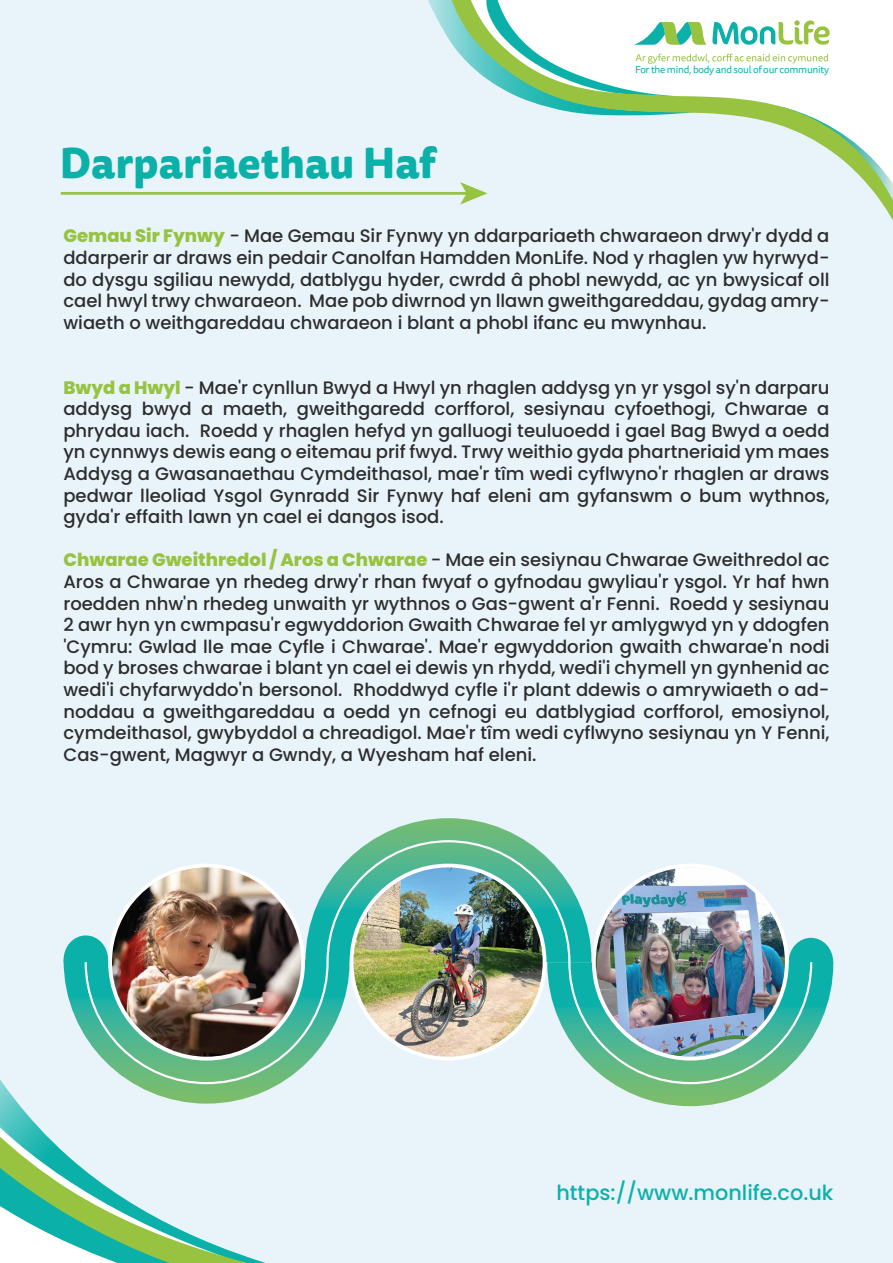
<style>
.page{position:relative;width:893px;height:1263px;background:#e9f3fa}
.page>*{position:absolute;margin:0;border:0;box-sizing:border-box;transform-origin:0 0}
.t1{font:800 42px "Tisa Sans Pro";color:#0bb1a9}
.t2{font:500 20.85px "Poppins";color:#0bb1a9}
.t3{font:500 18px/21.6px "Poppins";color:#2d2d2d;text-align:justify}
.t4{font:10.05px "Tisa Sans Pro";letter-spacing:-.025em;color:#0bb1a9}
.s1{font-weight:800;color:#97c341}
</style>
<div class="page">
<svg style="left:428px;top:0;width:21px;height:115px;background:#dbeff5"></svg>
<svg style="left:449px;top:0;width:444px;height:237px;fill:#e9f3fa"></svg>
<svg style="left:0;top:952px;width:553px;height:311px;background:#d2ebe8"></svg>
<svg style="left:468px;top:0;width:362px;height:96px"></svg>
<hr style="left:61px;top:192px;width:407px;height:3px;background:#97c341">
<svg style="left:460px;top:182px;width:27px;height:23px"></svg>
<svg style="left:64px;top:818px;width:769px;height:288px;background:#c8e6e0"></svg>
<img style="left:85px;top:840px;width:727px;height:244px">
<div style="left:350px;top:864px;width:196px;height:196px;background:#fff;border-radius:50%"></div>
<img style="left:353px;top:867px;width:190px;height:190px;border-radius:95px">
<div style="left:592px;top:864px;width:197px;height:196px;background:#fff;border-radius:50%"></div>
<img style="left:596px;top:867px;width:189px;height:190px;border-radius:95px">
<h1 class="t1" style="left:60px;top:131px;width:377px">Darpariaethau Haf</h1>
<p class="t4" style="left:635px;top:63px;width:195px">For the mind, body and soul of our community</p>
<p class="t3" style="left:63px;top:225px;width:768px"><span class="s1">Gemau Sir Fynwy</span> - Mae Gemau Sir Fynwy yn ddarpariaeth chwaraeon drwy'r dydd a ddarperir ar draws ein pedair Canolfan Hamdden MonLife. Nod y rhaglen yw hyrwyd&shy;do dysgu sgiliau newydd, datblygu hyder, cwrdd â phobl newydd, ac yn bwysicaf oll cael hwyl trwy chwaraeon. Mae pob diwrnod yn llawn gweithgareddau, gydag amry&shy;wiaeth o weithgareddau chwaraeon i blant a phobl ifanc eu mwynhau.</p>
<p class="t3" style="left:63px;top:376px;width:768px"><span class="s1">Bwyd a Hwyl</span> - Mae'r cynllun Bwyd a Hwyl yn rhaglen addysg yn yr ysgol sy'n darparu addysg bwyd a maeth, gweithgaredd corfforol, sesiynau cyfoethogi, Chwarae a phrydau iach. Roedd y rhaglen hefyd yn galluogi teuluoedd i gael Bag Bwyd a oedd yn cynnwys dewis eang o eitemau prif fwyd. Trwy weithio gyda phartneriaid ym maes Addysg a Gwasanaethau Cymdeithasol, mae'r tîm wedi cyflwyno'r rhaglen ar draws pedwar lleoliad Ysgol Gynradd Sir Fynwy haf eleni am gyfanswm o bum wythnos, gyda'r effaith lawn yn cael ei dangos isod.</p>
<p class="t3" style="left:63px;top:549px;width:768px"><span class="s1">Chwarae Gweithredol / Aros a Chwarae</span> - Mae ein sesiynau Chwarae Gweithredol ac Aros a Chwarae yn rhedeg drwy'r rhan fwyaf o gyfnodau gwyliau'r ysgol. Yr haf hwn roedden nhw'n rhedeg unwaith yr wythnos o Gas-gwent a'r Fenni. Roedd y sesiynau 2 awr hyn yn cwmpasu'r egwyddorion Gwaith Chwarae fel yr amlygwyd yn y ddogfen 'Cymru: Gwlad lle mae Cyfle i Chwarae'. Mae'r egwyddorion gwaith chwarae'n nodi bod y broses chwarae i blant yn cael ei dewis yn rhydd, wedi'i chymell yn gynhenid ac wedi'i chyfarwyddo'n bersonol. Rhoddwyd cyfle i'r plant ddewis o amrywiaeth o ad&shy;noddau a gweithgareddau a oedd yn cefnogi eu datblygiad corfforol, emosiynol, cymdeithasol, gwybyddol a chreadigol. Mae'r tîm wedi cyflwyno sesiynau yn Y Fenni, Cas-gwent, Magwyr a Gwndy, a Wyesham haf eleni.</p>
<p class="t2" style="left:556px;top:1181px;width:278px">https://www.monlife.co.uk</p>
</div>
